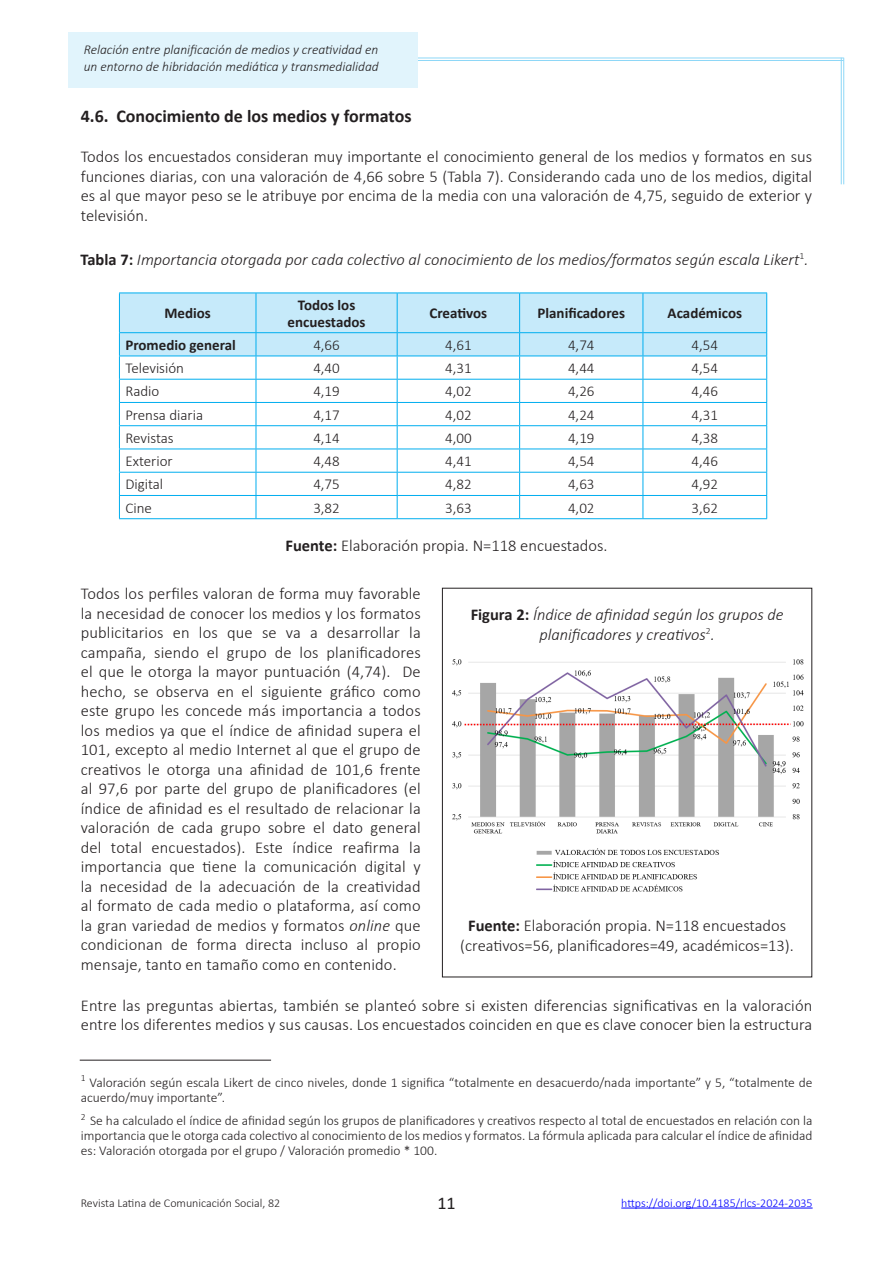
<style>
.page{position:relative;width:893px;height:1263px;background:#fff}
.page>*{position:absolute;margin:0;border:0;box-sizing:border-box;transform-origin:0 0}
.Texto{font:700 18px "Calibri";color:#231f20}
.t1{font:18px "Calibri";color:#231f20}
.t2{font:300 16.5px/19.5px "Calibri";color:#231f20;text-align:justify}
.t3{font:italic 300 16.5px/19.5px "Calibri";color:#231f20;text-align:center}
.t4{font:300 15px "Calibri";color:#231f20}
.t5{font:700 15px/16.5px "Calibri";color:#231f20;text-align:center}
.t6{font:300 13.5px/15px "Calibri";color:#231f20}
.t7{font:italic 300 13.5px/16.5px "Calibri";color:#231f20}
.t8{font:300 12px "Calibri";color:#00f}
.t9{font:300 12px "Calibri";color:#231f20}
.s1{font-weight:700;font-style:normal}
.s2{font-weight:700}
.s3{font-style:italic}
</style>
<div class="page">
<hr style="left:621px;top:1208px;width:192px;height:1px;background:#00f">
<hr style="left:418px;top:60px;width:426px;height:1px;background:#8dd7f7">
<hr style="left:418px;top:58px;width:426px;height:1px;background:#8dd7f7">
<hr style="left:843px;top:58px;width:1px;height:126px;background:#8dd7f7">
<hr style="left:841px;top:58px;width:1px;height:126px;background:#8dd7f7">
<div style="left:68px;top:32px;width:350px;height:56px;background:#e1f4fc"></div>
<svg style="left:119px;top:293px;width:648px;height:225px"></svg>
<hr style="left:119px;top:518px;width:137px;height:1px;background:#00aeef">
<hr style="left:256px;top:518px;width:141px;height:1px;background:#00aeef">
<hr style="left:397px;top:518px;width:123px;height:1px;background:#00aeef">
<hr style="left:520px;top:518px;width:123px;height:1px;background:#00aeef">
<hr style="left:643px;top:518px;width:124px;height:1px;background:#00aeef">
<img style="left:452px;top:659px;width:352px;height:233px">
<hr style="left:80px;top:1060px;width:191px;height:1px;background:#231f20">
<p class="t7" style="left:84px;top:42px;width:296px">Relación entre planificación de medios y creatividad en un entorno de hibridación mediática y transmedialidad</p>
<p class="Texto" style="left:81px;top:103px;width:332px">4.6. Conocimiento de los medios y formatos</p>
<p class="t2" style="left:81px;top:147px;width:733px">Todos los encuestados consideran muy importante el conocimiento general de los medios y formatos en sus funciones diarias, con una valoración de 4,66 sobre 5 (Tabla 7). Considerando cada uno de los medios, digital es al que mayor peso se le atribuye por encima de la media con una valoración de 4,75, seguido de exterior y televisión.</p>
<p class="t3" style="left:80px;top:249px;width:729px"><span class="s1">Tabla 7:</span> Importancia otorgada por cada colectivo al conocimiento de los medios/formatos según escala Likert<sup>1</sup>.</p>
<p class="t5" style="left:164px;top:305px;width:48px">Medios</p>
<p class="t5" style="left:288px;top:297px;width:79px">Todos los encuestados</p>
<p class="t5" style="left:430px;top:305px;width:59px">Creativos</p>
<p class="t5" style="left:537px;top:305px;width:89px">Planificadores</p>
<p class="t5" style="left:668px;top:305px;width:76px">Académicos</p>
<p class="t5" style="left:125px;top:336px;width:112px">Promedio general</p>
<p class="t4" style="left:313px;top:336px;width:28px">4,66</p>
<p class="t4" style="left:445px;top:336px;width:28px">4,61</p>
<p class="t4" style="left:568px;top:336px;width:28px">4,74</p>
<p class="t4" style="left:692px;top:336px;width:28px">4,54</p>
<p class="t4" style="left:125px;top:359px;width:60px">Televisión</p>
<p class="t4" style="left:313px;top:359px;width:28px">4,40</p>
<p class="t4" style="left:445px;top:359px;width:28px">4,31</p>
<p class="t4" style="left:568px;top:359px;width:28px">4,44</p>
<p class="t4" style="left:692px;top:359px;width:28px">4,54</p>
<p class="t4" style="left:125px;top:382px;width:35px">Radio</p>
<p class="t4" style="left:313px;top:382px;width:28px">4,19</p>
<p class="t4" style="left:445px;top:382px;width:28px">4,02</p>
<p class="t4" style="left:568px;top:382px;width:28px">4,26</p>
<p class="t4" style="left:692px;top:382px;width:28px">4,46</p>
<p class="t4" style="left:125px;top:405px;width:79px">Prensa diaria</p>
<p class="t4" style="left:313px;top:405px;width:28px">4,17</p>
<p class="t4" style="left:445px;top:405px;width:28px">4,02</p>
<p class="t4" style="left:568px;top:405px;width:28px">4,24</p>
<p class="t4" style="left:692px;top:405px;width:28px">4,31</p>
<p class="t4" style="left:125px;top:429px;width:50px">Revistas</p>
<p class="t4" style="left:313px;top:429px;width:28px">4,14</p>
<p class="t4" style="left:445px;top:429px;width:28px">4,00</p>
<p class="t4" style="left:568px;top:429px;width:28px">4,19</p>
<p class="t4" style="left:692px;top:429px;width:28px">4,38</p>
<p class="t4" style="left:125px;top:452px;width:49px">Exterior</p>
<p class="t4" style="left:313px;top:452px;width:28px">4,48</p>
<p class="t4" style="left:445px;top:452px;width:28px">4,41</p>
<p class="t4" style="left:568px;top:452px;width:28px">4,54</p>
<p class="t4" style="left:692px;top:452px;width:28px">4,46</p>
<p class="t4" style="left:125px;top:475px;width:39px">Digital</p>
<p class="t4" style="left:313px;top:475px;width:28px">4,75</p>
<p class="t4" style="left:445px;top:475px;width:28px">4,82</p>
<p class="t4" style="left:568px;top:475px;width:28px">4,63</p>
<p class="t4" style="left:692px;top:475px;width:28px">4,92</p>
<p class="t4" style="left:125px;top:498px;width:28px">Cine</p>
<p class="t4" style="left:313px;top:498px;width:28px">3,82</p>
<p class="t4" style="left:445px;top:498px;width:28px">3,63</p>
<p class="t4" style="left:568px;top:498px;width:28px">4,02</p>
<p class="t4" style="left:692px;top:498px;width:28px">3,62</p>
<p class="t2" style="left:285px;top:536px;width:323px"><span class="s2">Fuente:</span> Elaboración propia. N=118 encuestados.</p>
<p class="t2" style="left:81px;top:584px;width:342px">Todos los perfiles valoran de forma muy favorable la necesidad de conocer los medios y los formatos publicitarios en los que se va a desarrollar la campaña, siendo el grupo de los planificadores el que le otorga la mayor puntuación (4,74). De hecho, se observa en el siguiente gráfico como este grupo les concede más importancia a todos los medios ya que el índice de afinidad supera el 101, excepto al medio Internet al que el grupo de creativos le otorga una afinidad de 101,6 frente al 97,6 por parte del grupo de planificadores (el índice de afinidad es el resultado de relacionar la valoración de cada grupo sobre el dato general del total encuestados). Este índice reafirma la importancia que tiene la comunicación digital y la necesidad de la adecuación de la creatividad al formato de cada medio o plataforma, así como la gran variedad de medios y formatos <span class="s3">online</span> que condicionan de forma directa incluso al propio mensaje, tanto en tamaño como en contenido.</p>
<p class="t2" style="left:81px;top:995px;width:733px">Entre las preguntas abiertas, también se planteó sobre si existen diferencias significativas en la valoración entre los diferentes medios y sus causas. Los encuestados coinciden en que es clave conocer bien la estructura</p>
<p class="t3" style="left:471px;top:605px;width:314px"><span class="s1">Figura 2:</span> Índice de afinidad según los grupos de planificadores y creativos<sup>2</sup>.</p>
<p class="t2" style="left:460px;top:916px;width:335px;text-align:center"><span class="s2">Fuente:</span> Elaboración propia. N=118 encuestados (creativos=56, planificadores=49, académicos=13).</p>
<p class="t6" style="left:81px;top:1075px;width:733px"><sup>1</sup> Valoración según escala Likert de cinco niveles, donde 1 significa “totalmente en desacuerdo/nada importante” y 5, “totalmente de acuerdo/muy importante”.</p>
<p class="t6" style="left:81px;top:1113px;width:733px;text-align:justify"><sup>2</sup> Se ha calculado el índice de afinidad según los grupos de planificadores y creativos respecto al total de encuestados en relación con la importancia que le otorga cada colectivo al conocimiento de los medios y formatos. La fórmula aplicada para calcular el índice de afinidad es: Valoración otorgada por el grupo / Valoración promedio * 100.</p>
<p class="t9" style="left:81px;top:1195px;width:201px">Revista Latina de Comunicación Social, 82</p>
<p class="t1" style="left:437px;top:1190px;width:20px">11</p>
<p class="t8" style="left:621px;top:1195px;width:193px">https://doi.org/10.4185/rlcs-2024-2035</p>
</div>
